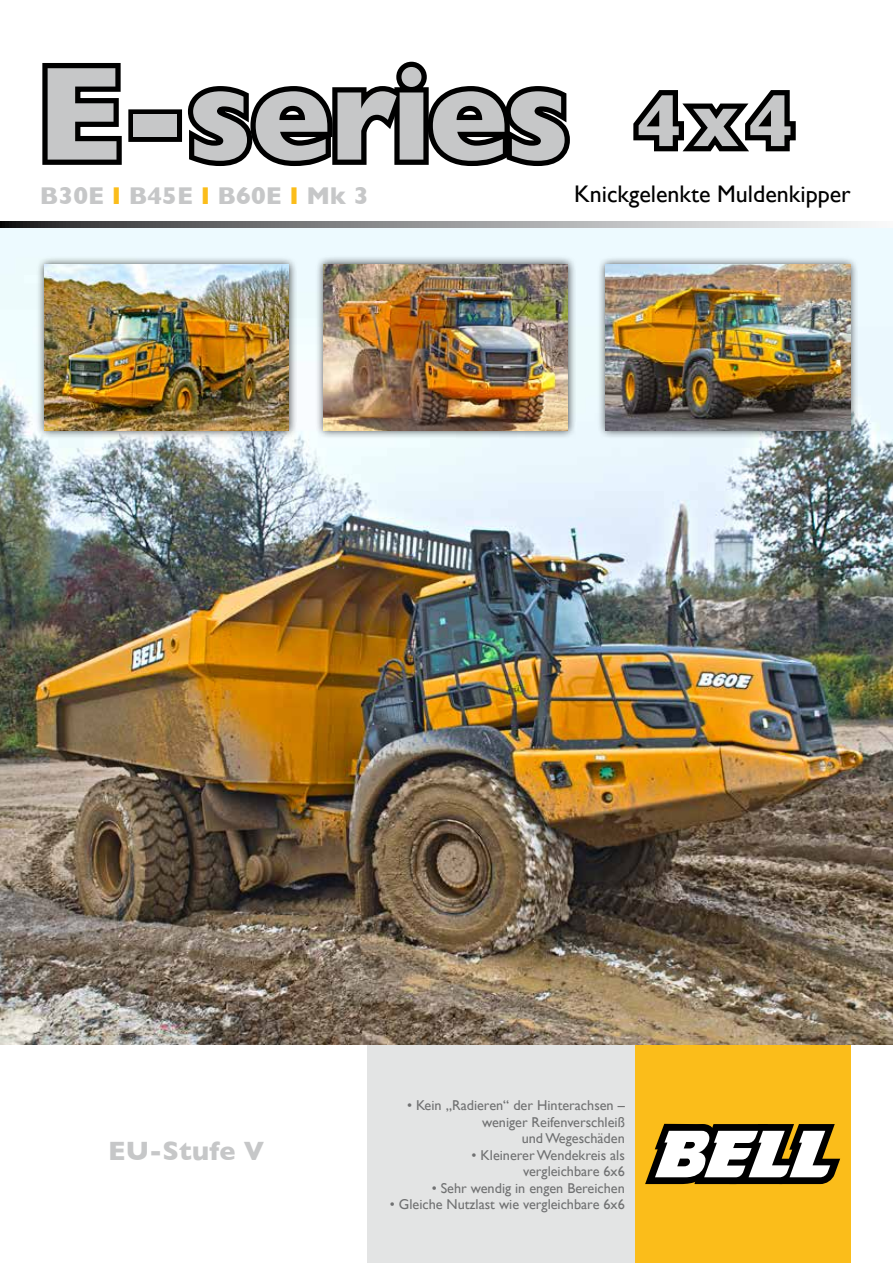
<style>
.page{position:relative;width:893px;height:1263px;background:#fff}
.page>*{position:absolute;margin:0;border:0;box-sizing:border-box;transform-origin:0 0}
.t1{font:700 135px "Gill Sans";letter-spacing:-.03em;color:#c6c7c8}
.t2{font:700 75px "Gill Sans";color:#c6c7c8}
.t3{font:700 27px "Gill Sans";letter-spacing:.005em;color:#c6c7c8}
.t4{font:700 24.75px "Gill Sans";letter-spacing:.005em;color:#c6c7c8}
.t5{font:24px "Gill Sans";color:#000}
.t6{font:14.25px/16.5px "Gill Sans";color:#707172;text-align:right}
.s1{color:#fbbd1a}
</style>
<div class="page">
<svg style="left:42px;top:63px;width:80px;height:102px"></svg>
<div style="left:128px;top:109px;width:54px;height:33px;border:10px solid #000"></div>
<svg style="left:180px;top:61px;width:390px;height:105px"></svg>
<div style="left:368px;top:1030px;width:290px;height:233px;background:#e3e4e4"></div>
<div style="left:635px;top:1029px;width:215px;height:234px;background:#fbbd1a"></div>
<svg style="left:633px;top:90px;width:163px;height:62px"></svg>
<svg style="left:645px;top:1124px;width:195px;height:60px;background:#958e7c"></svg>
<img style="left:0;top:228px;width:893px;height:817px">
<svg style="left:1px;top:222px;width:864px;height:6px;background:#929394"></svg>
<div style="left:597px;top:256px;width:262px;height:183px;background:#000;opacity:.75"></div>
<img style="left:606px;top:265px;width:244px;height:165px">
<div style="left:36px;top:256px;width:261px;height:183px;background:#000;opacity:.75"></div>
<img style="left:45px;top:265px;width:244px;height:165px">
<div style="left:315px;top:256px;width:261px;height:183px;background:#000;opacity:.75"></div>
<img style="left:324px;top:264px;width:244px;height:166px">
<h1 class="t1" style="left:36px;top:7px;width:535px">E-series</h1>
<h3 class="t4" style="left:40px;top:176px;width:330px">B30E <span class="s1">I</span> B45E <span class="s1">I</span> B60E <span class="s1">I</span> Mk 3</h3>
<h2 class="t2" style="left:637px;top:61px;width:158px">4x4</h2>
<h3 class="t5" style="left:574px;top:180px;width:278px">Knickgelenkte Muldenkipper</h3>
<h3 class="t3" style="left:108px;top:1129px;width:158px">EU-Stufe V</h3>
<p class="t6" style="left:407px;top:1097px;width:219px">• Kein „Radieren“ der Hinterachsen – weniger Reifenverschleiß<br>und Wegeschäden</p>
<p class="t6" style="left:472px;top:1146px;width:155px">• Kleinerer Wendekreis als vergleichbare 6x6</p>
<p class="t6" style="left:432px;top:1179px;width:195px">• Sehr wendig in engen Bereichen</p>
<p class="t6" style="left:390px;top:1196px;width:236px">• Gleiche Nutzlast wie vergleichbare 6x6</p>
</div>
